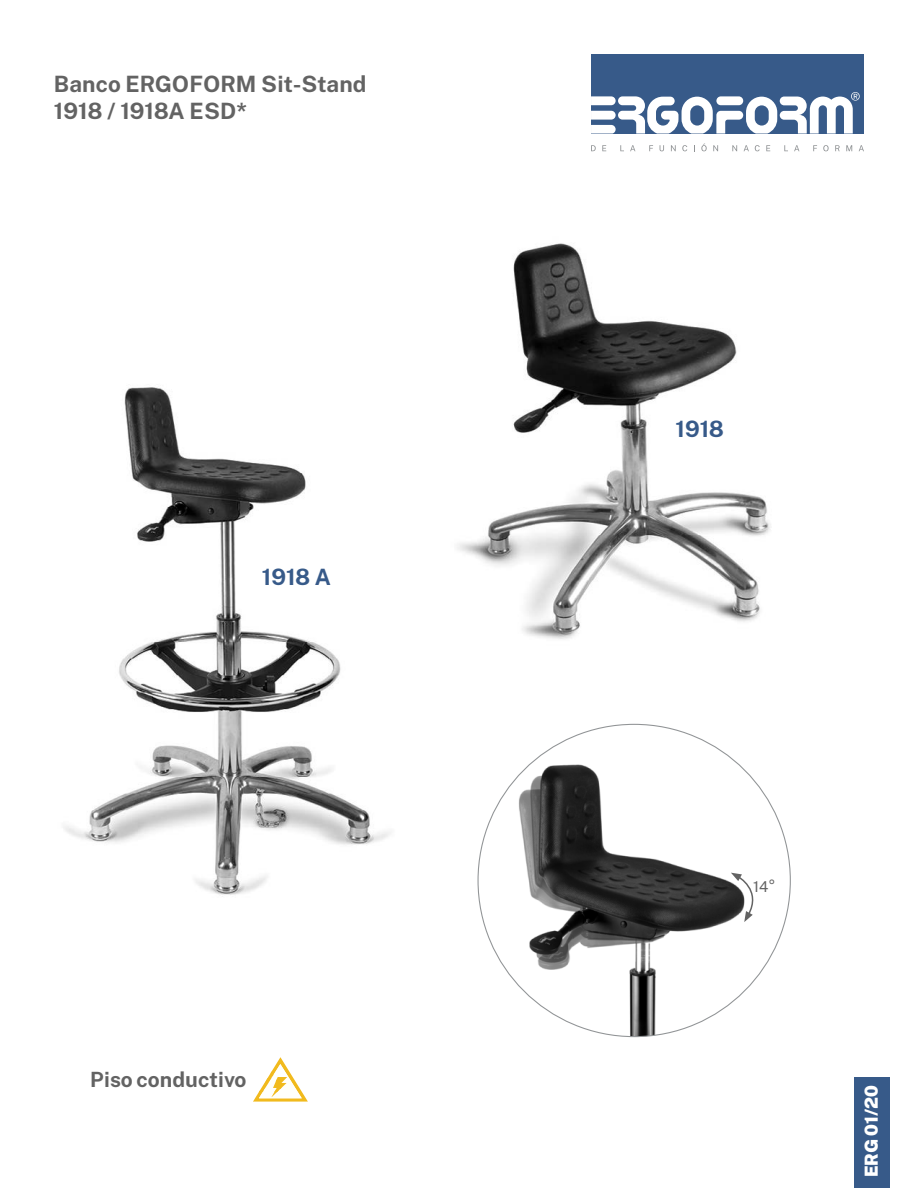
<style>
.page{position:relative;width:918px;height:1188px;background:#fff}
.page>*{position:absolute;margin:0;border:0;box-sizing:border-box;transform-origin:0 0}
.t1{font:700 22.5px/27px "Public Sans";color:#636363}
.t2{font:700 22.5px "Public Sans";color:#375a89}
.t3{font:700 21px "Public Sans";color:#636363}
.t4{font:900 18px "Public Sans";color:#fff}
.t5{font:15px "Public Sans";color:#636363}
</style>
<div class="page">
<img style="left:478px;top:724px;width:312px;height:313px;border-radius:156px">
<svg style="left:731px;top:873px;width:31px;height:49px"></svg>
<img style="left:63px;top:387px;width:328px;height:508px">
<img style="left:457px;top:243px;width:314px;height:396px">
<svg style="left:591px;top:145px;width:5px;height:6px"></svg>
<svg style="left:602px;top:145px;width:4px;height:6px"></svg>
<svg style="left:620px;top:145px;width:4px;height:6px"></svg>
<svg style="left:630px;top:145px;width:5px;height:6px"></svg>
<svg style="left:649px;top:145px;width:4px;height:6px"></svg>
<svg style="left:660px;top:145px;width:4px;height:6px"></svg>
<svg style="left:671px;top:145px;width:5px;height:6px"></svg>
<svg style="left:682px;top:145px;width:5px;height:6px"></svg>
<svg style="left:701px;top:143px;width:6px;height:8px"></svg>
<svg style="left:713px;top:145px;width:5px;height:6px"></svg>
<svg style="left:732px;top:145px;width:5px;height:6px"></svg>
<svg style="left:744px;top:145px;width:5px;height:6px"></svg>
<svg style="left:755px;top:145px;width:5px;height:6px"></svg>
<svg style="left:766px;top:145px;width:4px;height:6px"></svg>
<svg style="left:784px;top:145px;width:4px;height:6px"></svg>
<svg style="left:794px;top:145px;width:5px;height:6px"></svg>
<svg style="left:813px;top:145px;width:4px;height:6px"></svg>
<svg style="left:823px;top:145px;width:6px;height:6px"></svg>
<svg style="left:835px;top:145px;width:5px;height:6px"></svg>
<svg style="left:846px;top:145px;width:6px;height:6px"></svg>
<svg style="left:859px;top:145px;width:5px;height:6px"></svg>
<div style="left:591px;top:54px;width:273px;height:79px;background:#375a89"></div>
<svg style="left:591px;top:92px;width:269px;height:42px"></svg>
<div style="left:854px;top:1077px;width:36px;height:111px;background:#375a89"></div>
<svg style="left:253px;top:1057px;width:55px;height:45px"></svg>
<p class="t1" style="left:54px;top:70px;width:314px">Banco ERGOFORM Sit-Stand<br>1918 / 1918A ESD*</p>
<p class="t2" style="left:262px;top:560px;width:71px">1918 A</p>
<p class="t3" style="left:90px;top:1063px;width:158px">Piso conductivo</p>
<p class="t2" style="left:676px;top:411px;width:50px">1918</p>
<p class="t5" style="left:753px;top:876px;width:24px">14°</p>
<p class="t4" style="left:857px;top:1177px;width:94px;rotate:-90deg">ERG 01/20</p>
</div>
